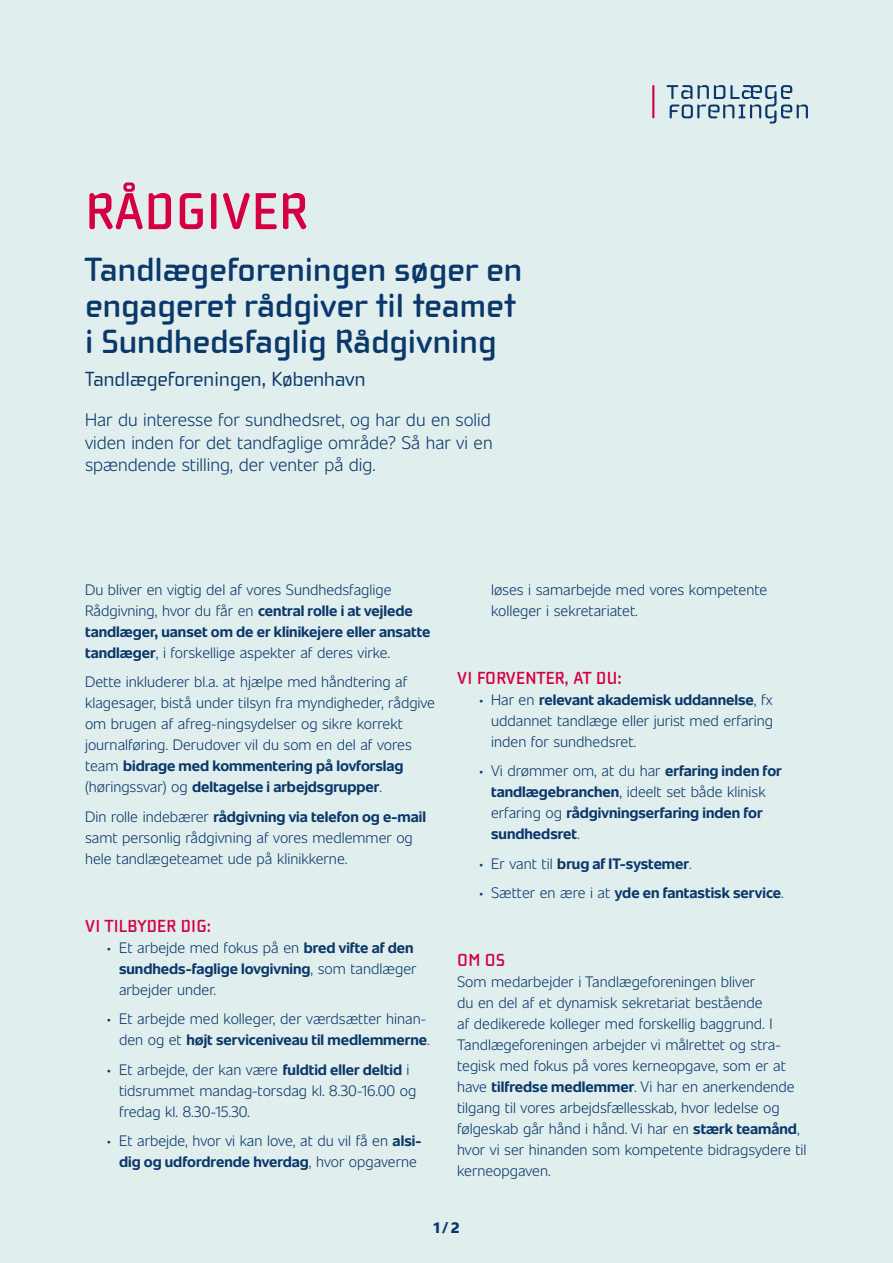
<style>
.page{position:relative;width:893px;height:1263px;background:#e1eeee}
.page>*{position:absolute;margin:0;border:0;box-sizing:border-box;transform-origin:0 0}
.t1{font:700 53.25px "Cholla Wide";letter-spacing:.015em;color:#d50042}
.t2{font:700 34.5px/36px "Cholla Wide";color:#0a386a}
.t3{font:21px "Cholla Wide";color:#0a386a}
.t4{font:300 18px/22.5px "Unitext";color:#0a386a;text-align:justify}
.t5{font:700 18px "Cholla Wide";letter-spacing:.015em;color:#d50042}
.t6{font:300 15px/21px "Unitext";color:#0a386a}
.t7{font:700 15px/21px "Unitext";color:#0a386a}
.t8{font:900 15px "Unitext";color:#0a386a}
.s1{font-weight:700}
.s2{font-weight:300}
</style>
<div class="page">
<svg style="left:667px;top:85px;width:141px;height:39px"></svg>
<hr style="left:652px;top:85px;width:2px;height:33px;background:#d5004d">
<h1 class="t1" style="left:85px;top:182px;width:223px">RÅDGIVER</h1>
<h2 class="t2" style="left:85px;top:252px;width:439px">Tandlægeforeningen søger en engageret rådgiver til teamet i Sundhedsfaglig Rådgivning</h2>
<h3 class="t3" style="left:85px;top:367px;width:282px">Tandlægeforeningen, København</h3>
<p class="t4" style="left:85px;top:407px;width:409px">Har du interesse for sundhedsret, og har du en solid viden inden for det tandfaglige område? Så har vi en spændende stilling, der venter på dig.</p>
<p class="t6" style="left:85px;top:578px;width:347px">Du bliver en vigtig del af vores Sundhedsfaglige Rådgivning, hvor du får en <span class="s1">central rolle i at vejlede tandlæger, uanset om de er klinikejere eller ansatte tandlæger</span>, i forskellige aspekter af deres virke.</p>
<p class="t6" style="left:85px;top:670px;width:352px">Dette inkluderer bl.a. at hjælpe med håndtering af klagesager, bistå under tilsyn fra myndigheder, rådgive om brugen af afreg-ningsydelser og sikre korrekt journalføring. Derudover vil du som en del af vores team <span class="s1">bidrage med kommentering på lovforslag </span>(høringssvar) og <span class="s1">deltagelse i arbejdsgrupper</span>.</p>
<p class="t6" style="left:85px;top:805px;width:343px">Din rolle indebærer <span class="s1">rådgivning via telefon og e-mail </span>samt personlig rådgivning af vores medlemmer og hele tandlægeteamet ude på klinikkerne.</p>
<p class="t5" style="left:85px;top:916px;width:127px">VI TILBYDER DIG:</p>
<p class="t6" style="left:119px;top:936px;width:299px;text-indent:-13px">• Et arbejde med fokus på en <span class="s1">bred vifte af den sundheds-faglige lovgivning</span>, som tandlæger arbejder under.</p>
<p class="t6" style="left:106px;top:1007px;width:325px;text-align:right">• Et arbejde med kolleger, der værdsætter hinan&shy;den og et <span class="s1">højt serviceniveau til medlemmerne</span>.</p>
<p class="t6" style="left:119px;top:1058px;width:299px;text-indent:-13px">• Et arbejde, der kan være <span class="s1">fuldtid eller deltid</span> i tidsrummet mandag-torsdag kl. 8.30-16.00 og fredag kl. 8.30-15.30.</p>
<p class="t6" style="left:106px;top:1129px;width:317px;text-align:center">• Et arbejde, hvor vi kan love, at du vil få en <span class="s1">alsi&shy;dig og udfordrende hverdag</span>, hvor opgaverne</p>
<p class="t6" style="left:491px;top:578px;width:278px">løses i samarbejde med vores kompetente kolleger i sekretariatet.</p>
<p class="t5" style="left:457px;top:668px;width:166px">VI FORVENTER, AT DU:</p>
<p class="t6" style="left:491px;top:688px;width:284px;text-align:justify;text-indent:-13px">• Har en <span class="s1">relevant akademisk uddannelse</span>, fx uddannet tandlæge eller jurist med erfaring inden for sundhedsret.</p>
<p class="t7" style="left:491px;top:760px;width:292px;text-indent:-13px"><span class="s2">• Vi drømmer om, at du har</span> erfaring inden for tandlægebranchen<span class="s2">, ideelt set både klinisk erfaring og</span> rådgivningserfaring inden for sundhedsret<span class="s2">.</span></p>
<p class="t7" style="left:478px;top:852px;width:215px"><span class="s2">• Er vant til</span> brug af IT-systemer<span class="s2">.</span></p>
<p class="t7" style="left:478px;top:882px;width:307px"><span class="s2">• Sætter en ære i at</span> yde en fantastisk service<span class="s2">.</span></p>
<p class="t5" style="left:457px;top:950px;width:49px">OM OS</p>
<p class="t6" style="left:457px;top:970px;width:351px">Som medarbejder i Tandlægeforeningen bliver<br>du en del af et dynamisk sekretariat bestående<br>af dedikerede kolleger med forskellig baggrund. I Tandlægeforeningen arbejder vi målrettet og stra&shy;tegisk med fokus på vores kerneopgave, som er at have <span class="s1">tilfredse medlemmer</span>. Vi har en anerkendende tilgang til vores arbejdsfællesskab, hvor ledelse og følgeskab går hånd i hånd. Vi har en <span class="s1">stærk teamånd</span>, hvor vi ser hinanden som kompetente bidragsydere til kerneopgaven.</p>
<p class="t8" style="left:434px;top:1216px;width:27px">1 / 2</p>
</div>
